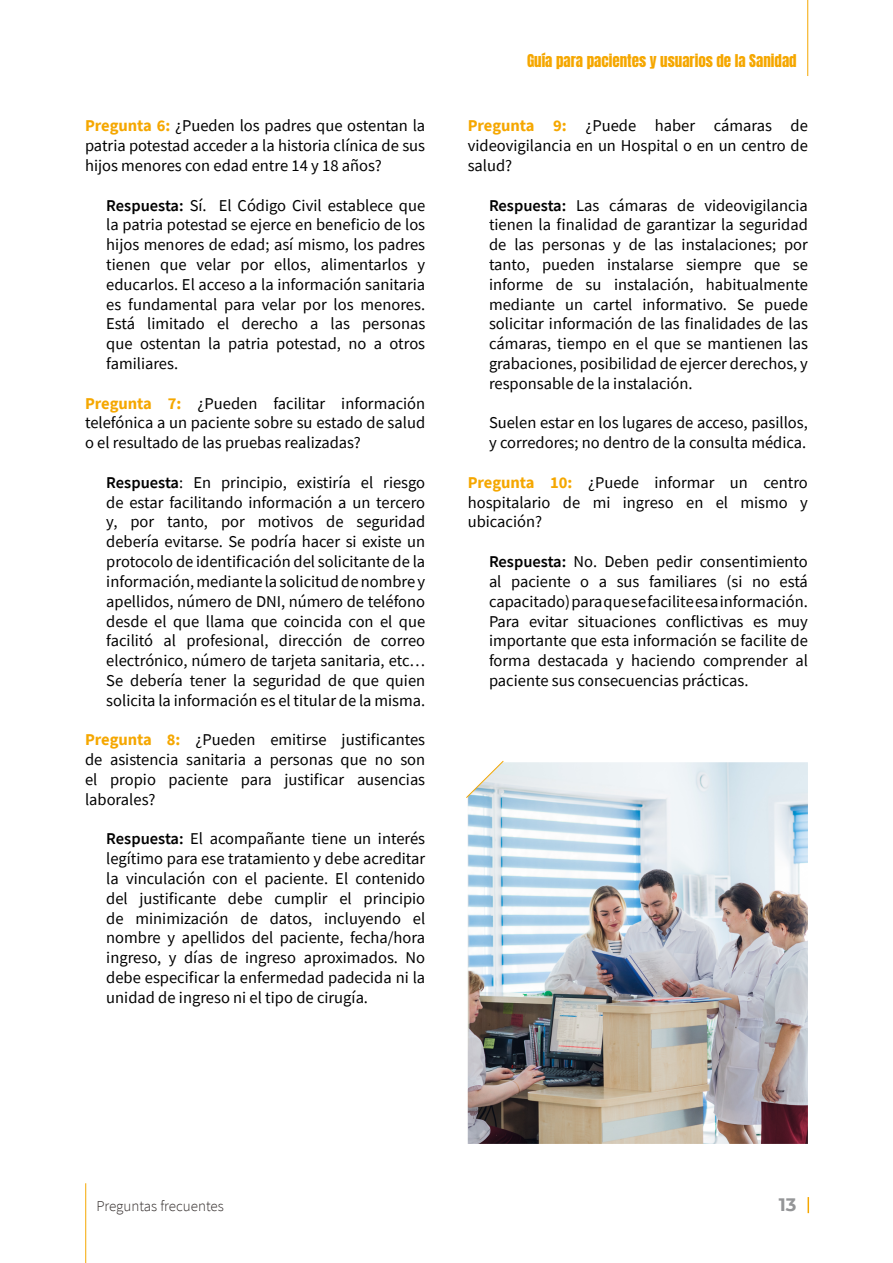
<style>
.page{position:relative;width:893px;height:1263px;background:#fff}
.page>*{position:absolute;margin:0;border:0;box-sizing:border-box;transform-origin:0 0}
.t1{font:700 18px "Montserrat";color:#949597}
.t2{font:16.5px/19.8px "Source Sans Pro";color:#000;text-align:justify}
.t3{font:15px "Anton";color:#f5a700}
.t4{font:300 15px "Source Sans Pro";color:#322c2b}
.s1{font-weight:700;color:#f5a700}
.s2{font-weight:600}
</style>
<div class="page">
<hr style="left:85px;top:1183px;width:1px;height:80px;background:#f5a700">
<svg style="left:807px;top:1197px;width:2px;height:16px"></svg>
<hr style="left:807px;top:0;width:1px;height:76px;background:#f5a700">
<img style="left:468px;top:762px;width:340px;height:382px">
<svg style="left:466px;top:760px;width:38px;height:38px"></svg>
<p class="t2" style="left:85px;top:116px;width:342px"><span class="s1">Pregunta 6:</span> ¿Pueden los padres que ostentan la patria potestad acceder a la historia clínica de sus hijos menores con edad entre 14 y 18 años?</p>
<p class="t2" style="left:106px;top:195px;width:320px"><span class="s2">Respuesta:</span> Sí. El Código Civil establece que la patria potestad se ejerce en beneficio de los hijos menores de edad; así mismo, los padres tienen que velar por ellos, alimentarlos y educarlos. El acceso a la información sanitaria es fundamental para velar por los menores.<br>Está limitado el derecho a las personas que ostentan la patria potestad, no a otros familiares.</p>
<p class="t2" style="left:85px;top:393px;width:342px"><span class="s1">Pregunta 7:</span> ¿Pueden facilitar información telefónica a un paciente sobre su estado de salud o el resultado de las pruebas realizadas?</p>
<p class="t2" style="left:106px;top:472px;width:320px"><span class="s2">Respuesta</span>: En principio, existiría el riesgo de estar facilitando información a un tercero y, por tanto, por motivos de seguridad debería evitarse. Se podría hacer si existe un protocolo de identificación del solicitante de la información, mediante la solicitud de nombre y apellidos, número de DNI, número de teléfono desde el que llama que coincida con el que facilitó al profesional, dirección de correo electrónico, número de tarjeta sanitaria, etc… Se debería tener la seguridad de que quien solicita la información es el titular de la misma.</p>
<p class="t2" style="left:85px;top:730px;width:342px"><span class="s1">Pregunta 8:</span> ¿Pueden emitirse justificantes de asistencia sanitaria a personas que no son el propio paciente para justificar ausencias laborales?</p>
<p class="t2" style="left:106px;top:829px;width:320px"><span class="s2">Respuesta:</span> El acompañante tiene un interés legítimo para ese tratamiento y debe acreditar la vinculación con el paciente. El contenido del justificante debe cumplir el principio de minimización de datos, incluyendo el nombre y apellidos del paciente, fecha/hora ingreso, y días de ingreso aproximados. No debe especificar la enfermedad padecida ni la unidad de ingreso ni el tipo de cirugía.</p>
<p class="t3" style="left:527px;top:53px;width:271px">Guía para pacientes y usuarios de la Sanidad</p>
<p class="t2" style="left:468px;top:116px;width:342px"><span class="s1">Pregunta 9:</span> ¿Puede haber cámaras de videovigilancia en un Hospital o en un centro de salud?</p>
<p class="t2" style="left:489px;top:195px;width:320px"><span class="s2">Respuesta:</span> Las cámaras de videovigilancia tienen la finalidad de garantizar la seguridad de las personas y de las instalaciones; por tanto, pueden instalarse siempre que se informe de su instalación, habitualmente mediante un cartel informativo. Se puede solicitar información de las finalidades de las cámaras, tiempo en el que se mantienen las grabaciones, posibilidad de ejercer derechos, y responsable de la instalación.</p>
<p class="t2" style="left:489px;top:413px;width:320px">Suelen estar en los lugares de acceso, pasillos, y corredores; no dentro de la consulta médica.</p>
<p class="t2" style="left:468px;top:472px;width:342px"><span class="s1">Pregunta 10:</span> ¿Puede informar un centro hospitalario de mi ingreso en el mismo y ubicación?</p>
<p class="t2" style="left:489px;top:552px;width:320px"><span class="s2">Respuesta:</span> No. Deben pedir consentimiento al paciente o a sus familiares (si no está capacitado) para que se facilite esa información.<br>Para evitar situaciones conflictivas es muy importante que esta información se facilite de forma destacada y haciendo comprender al paciente sus consecuencias prácticas.</p>
<p class="t4" style="left:96px;top:1197px;width:129px">Preguntas frecuentes</p>
<p class="t1" style="left:779px;top:1192px;width:19px">13</p>
</div>
